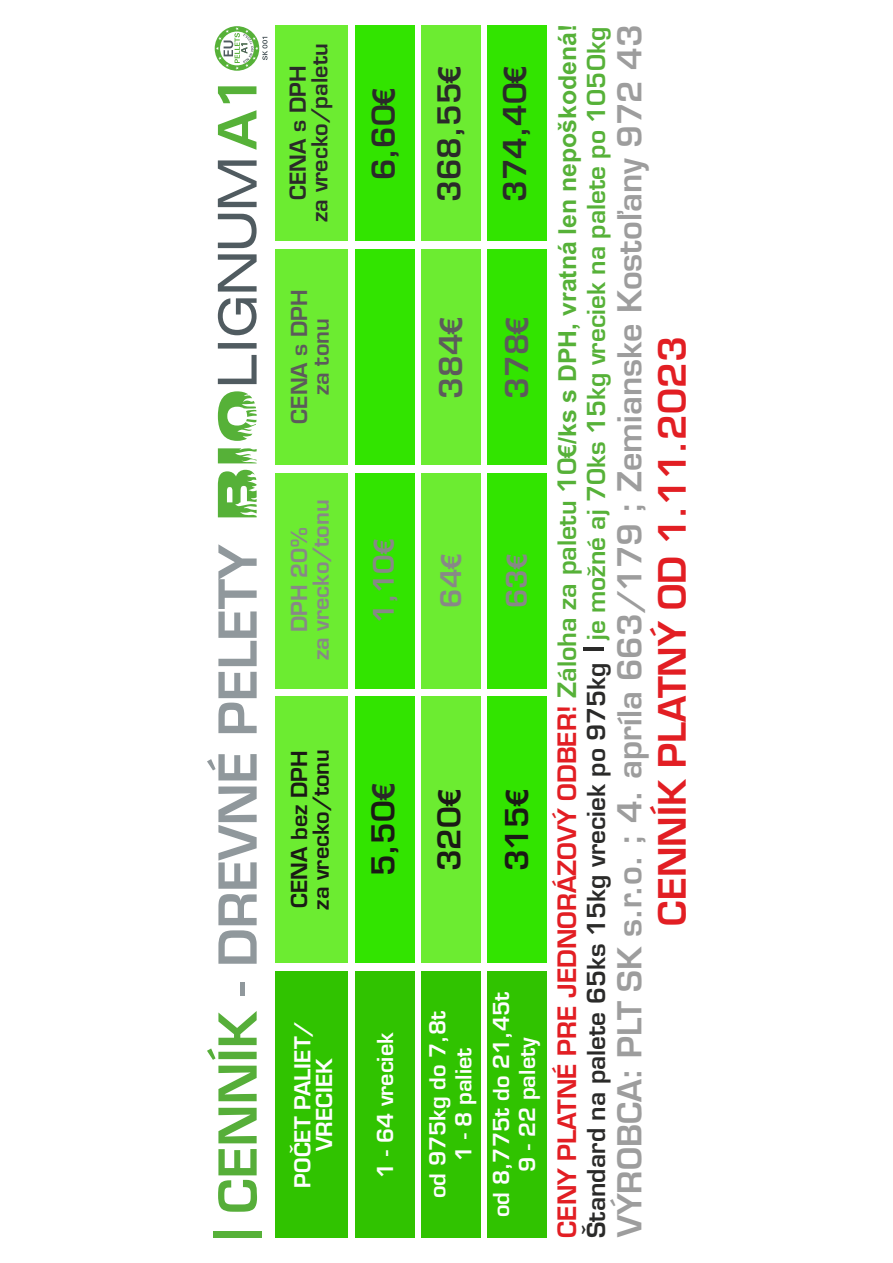
<style>
.page{position:relative;width:893px;height:1263px;background:#fff}
.page>*{position:absolute;margin:0;border:0;box-sizing:border-box;transform-origin:0 0}
.t1{font:700 51px "Euromode";color:#90989c}
.t2{font:700 36.9px "Euromode";color:#e21e23}
.t3{font:700 32.25px "Euromode";color:#9d9d9d}
.t4{font:700 30.75px "Euromode";color:#2a2a29}
.t5{font:700 30.75px "Euromode";color:#1a1a15}
.t6{font:700 30.75px "Euromode";color:#5c5b5b}
.t7{font:700 27.6px "Euromode";color:#888887}
.t8{font:700 24.75px "Euromode";color:#e21e23}
.t9{font:700 24.15px "Euromode";color:#56b138}
.t10{font:700 21.45px/26px "Euromode";color:#fefefe;text-align:center}
.t11{font:700 21.45px/21.6px "Euromode";color:#1a1a15}
.t12{font:700 21.45px/21.6px "Euromode";color:#2a2a29;text-align:center}
.t13{font:700 21.45px/21.6px "Euromode";color:#888887;text-align:center}
.t14{font:700 21.45px/21.6px "Euromode";color:#5c5b5b;text-align:center}
.s1{color:#56ae39}
.s2{font-family:"Arial"}
.s3{font-family:"Arial";color:#2a2a29}
.s4{color:#56b138}
.s5{font-family:"Arial";color:#56b138}
.s6{color:#2a2a29}
</style>
<div class="page">
<div style="left:355px;top:249px;width:60px;height:216px;background:#32e400"></div>
<div style="left:421px;top:249px;width:60px;height:216px;background:#6cec31"></div>
<div style="left:487px;top:249px;width:59px;height:216px;background:#32e400"></div>
<div style="left:275px;top:249px;width:72px;height:216px;background:#6cec31"></div>
<div style="left:275px;top:26px;width:72px;height:215px;background:#6cec31"></div>
<div style="left:355px;top:971px;width:60px;height:266px;background:#30c300"></div>
<div style="left:355px;top:696px;width:60px;height:267px;background:#32e400"></div>
<div style="left:275px;top:971px;width:72px;height:266px;background:#30c300"></div>
<div style="left:275px;top:696px;width:72px;height:267px;background:#6cec31"></div>
<div style="left:421px;top:971px;width:60px;height:266px;background:#30c300"></div>
<div style="left:487px;top:971px;width:59px;height:266px;background:#30c300"></div>
<div style="left:421px;top:696px;width:60px;height:267px;background:#6cec31"></div>
<div style="left:487px;top:696px;width:59px;height:267px;background:#32e400"></div>
<svg style="left:218px;top:86px;width:38px;height:64px"></svg>
<svg style="left:215px;top:26px;width:53px;height:45px"></svg>
<div style="left:213px;top:1231px;width:49px;height:6px;background:#56b138"></div>
<svg style="left:218px;top:391px;width:39px;height:126px"></svg>
<svg style="left:218px;top:160px;width:39px;height:224px"></svg>
<div style="left:355px;top:473px;width:60px;height:216px;background:#32e400"></div>
<div style="left:275px;top:473px;width:72px;height:216px;background:#6cec31"></div>
<div style="left:421px;top:473px;width:60px;height:216px;background:#6cec31"></div>
<div style="left:487px;top:473px;width:59px;height:216px;background:#32e400"></div>
<hr style="left:583px;top:648px;width:21px;height:3px;background:#2a2a29">
<div style="left:421px;top:26px;width:60px;height:215px;background:#6cec31"></div>
<div style="left:487px;top:26px;width:59px;height:215px;background:#32e400"></div>
<div style="left:355px;top:26px;width:60px;height:215px;background:#32e400"></div>
<h1 class="t1" style="left:218px;top:1213px;width:670px;rotate:-90deg"><span class="s1">CENNÍK</span> - DREVNÉ PELETY</h1>
<p class="t12" style="left:289px;top:222px;width:180px;rotate:-90deg">CENA s DPH<br>za vrecko/paletu</p>
<p class="t14" style="left:291px;top:424px;width:136px;rotate:-90deg">CENA s DPH za tonu</p>
<p class="t13" style="left:291px;top:660px;width:162px;rotate:-90deg">DPH 20%<br>za vrecko/tonu</p>
<p class="t11" style="left:291px;top:910px;width:162px;rotate:-90deg">CENA bez DPH za vrecko/tonu</p>
<p class="t10" style="left:294px;top:1187px;width:167px;line-height:21.6px;rotate:-90deg">POČET PALIET/<br>VRECIEK</p>
<h3 class="t4" style="left:371px;top:180px;width:94px;rotate:-90deg">6,60<span class="s2">€</span></h3>
<h3 class="t4" style="left:437px;top:202px;width:138px;rotate:-90deg">368,55<span class="s2">€</span></h3>
<h3 class="t4" style="left:503px;top:202px;width:138px;rotate:-90deg">374,40<span class="s2">€</span></h3>
<h3 class="t6" style="left:439px;top:399px;width:84px;rotate:-90deg">384<span class="s2">€</span></h3>
<h3 class="t6" style="left:504px;top:399px;width:84px;rotate:-90deg">378<span class="s2">€</span></h3>
<p class="t7" style="left:373px;top:622px;width:85px;rotate:-90deg">1,10<span class="s2">€</span></p>
<p class="t7" style="left:440px;top:608px;width:56px;rotate:-90deg">64<span class="s2">€</span></p>
<p class="t7" style="left:506px;top:608px;width:56px;rotate:-90deg">63<span class="s2">€</span></p>
<h3 class="t5" style="left:371px;top:876px;width:94px;rotate:-90deg">5,50<span class="s3">€</span></h3>
<h3 class="t5" style="left:504px;top:871px;width:84px;rotate:-90deg">315<span class="s2">€</span></h3>
<h3 class="t5" style="left:437px;top:871px;width:84px;rotate:-90deg">320<span class="s2">€</span></h3>
<p class="t10" style="left:374px;top:1178px;width:147px;rotate:-90deg">1 - 64 vreciek</p>
<p class="t10" style="left:427px;top:1198px;width:189px;rotate:-90deg">od 975kg do 7,8t<br>1 - 8 paliet</p>
<p class="t10" style="left:491px;top:1217px;width:227px;rotate:-90deg">od 8,775t do 21,45t<br>9 - 22 palety</p>
<p class="t8" style="left:557px;top:1238px;width:1216px;rotate:-90deg">CENY PLATNÉ PRE JEDNORÁZOVÝ ODBER! <span class="s4">Záloha za paletu 10</span><span class="s5">€/ks s DPH, vratná len nepoškodená!</span></p>
<h3 class="t3" style="left:617px;top:1237px;width:1214px;rotate:-90deg">VÝROBCA: PLT SK s.r.o. ; 4. apríla 663/179 ; Zemianske Kostoľany 972 43</h3>
<p class="t9" style="left:587px;top:1238px;width:1212px;rotate:-90deg"><span class="s6">Štandard na palete 65ks 15kg vreciek po 975kg</span> je možné aj 70ks 15kg vreciek na palete po 1050kg</p>
<h2 class="t2" style="left:657px;top:925px;width:591px;rotate:-90deg">CENNÍK PLATNÝ OD 1.11.2023</h2>
</div>
